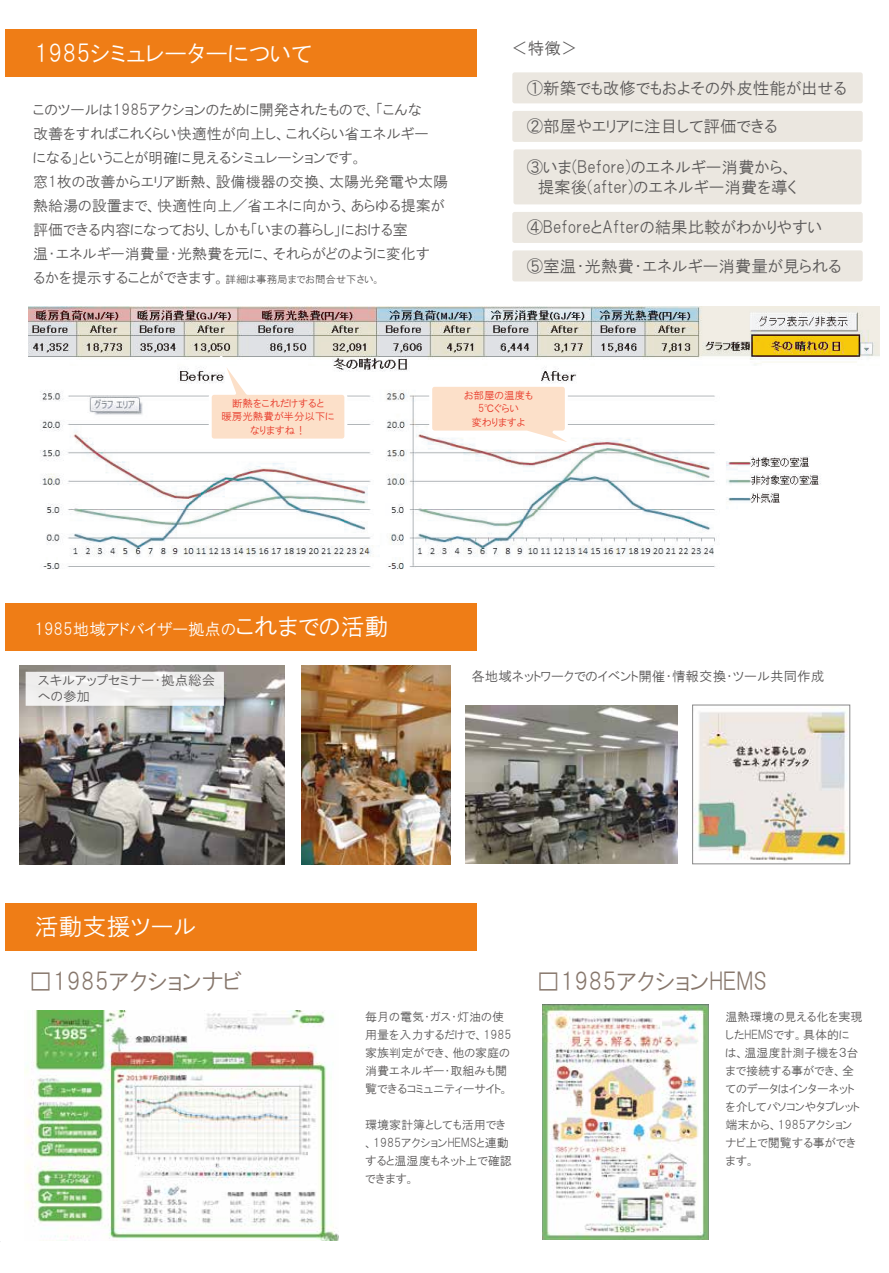
<style>
.page{position:relative;width:889px;height:1273px;background:#fff}
.page>*{position:absolute;margin:0;border:0;box-sizing:border-box;transform-origin:0 0}
.t1{font:24px "HGP Gothic M";color:#87776c}
.t2{font:24px "HGP Gothic M";color:#fff}
.t3{font:16.5px/19.5px "HGP Gothic M";color:#595757;text-align:right}
.t4{font:16.5px "HGP Gothic M";color:#fff}
.t5{font:15px/24px "HGP Gothic M";color:#595757}
.t6{font:13.5px/16.2px "HGP Gothic M";color:#595757}
.t7{font:12px/18px "HGP Gothic M";color:#595757}
.t8{font:10.5px/13.5px "HGP Gothic M";color:#e83828;text-align:center}
.t9{font:10.5px "HGP Gothic M";color:#595757}
.s1{font-size:15px}
.s2{font-size:24px}
</style>
<div class="page">
<img style="left:28px;top:307px;width:850px;height:262px">
<svg style="left:207px;top:338px;width:142px;height:105px"></svg>
<svg style="left:427px;top:382px;width:170px;height:73px"></svg>
<div style="left:5px;top:29px;width:471px;height:47px;background:#ef7d16"></div>
<div style="left:5px;top:603px;width:471px;height:47px;background:#ef7d16"></div>
<div style="left:5px;top:903px;width:471px;height:47px;background:#ef7d16"></div>
<div style="left:512px;top:72px;width:350px;height:31px;background:#ebe7e0;border-radius:2px"></div>
<div style="left:512px;top:111px;width:350px;height:31px;background:#ebe7e0;border-radius:2px"></div>
<div style="left:513px;top:149px;width:348px;height:55px;background:#ebe7e0;border-radius:2px"></div>
<div style="left:512px;top:212px;width:350px;height:31px;background:#ebe7e0;border-radius:2px"></div>
<div style="left:512px;top:250px;width:350px;height:31px;background:#ebe7e0;border-radius:2px"></div>
<img style="left:301px;top:665px;width:149px;height:199px">
<img style="left:19px;top:665px;width:265px;height:199px">
<img style="left:465px;top:705px;width:212px;height:159px">
<img style="left:25px;top:1010px;width:313px;height:230px">
<img style="left:542px;top:1004px;width:166px;height:235px">
<div style="left:26px;top:672px;width:198px;height:34px;background:#efeeed;border:2px solid #fff"></div>
<img style="left:694px;top:711px;width:153px;height:151px">
<div style="left:692px;top:705px;width:157px;height:159px;border:1px solid #898989"></div>
<h1 class="t2" style="left:34px;top:41px;width:279px">1985シミュレーターについて</h1>
<p class="t5" style="left:33px;top:97px;width:416px">このツールは1985アクションのために開発されたもので、「こんな<br>改善をすればこれくらい快適性が向上し、これくらい省エネルギー<br>になる」ということが明確に見えるシミュレーションです。<br>窓1枚の改善からエリア断熱、設備機器の交換、太陽光発電や太陽熱給湯の設置まで、快適性向上／省エネに向かう、あらゆる提案が評価できる内容になっており、しかも「いまの暮らし」における室<br>温・エネルギー消費量・光熱費を元に、それらがどのように変化す</p>
<p class="t9" style="left:33px;top:273px;width:349px"><span class="s1">るかを提示することができます。</span>詳細は事務局までお問合せ下さい。</p>
<h2 class="t3" style="left:511px;top:38px;width:67px">＜特徴＞</h2>
<h2 class="t3" style="left:526px;top:78px;width:321px">①新築でも改修でもおよその外皮性能が出せる</h2>
<h2 class="t3" style="left:526px;top:117px;width:252px">②部屋やエリアに注目して評価できる</h2>
<h2 class="t3" style="left:526px;top:157px;width:271px">③いま(Before)のエネルギー消費から、提案後(after)のエネルギー消費を導く</h2>
<h2 class="t3" style="left:526px;top:218px;width:297px">④BeforeとAfterの結果比較がわかりやすい</h2>
<h2 class="t3" style="left:526px;top:256px;width:316px">⑤室温・光熱費・エネルギー消費量が見られる</h2>
<p class="t8" style="left:221px;top:396px;width:115px">断熱をこれだけすると<br>暖房光熱費が半分以下になりますね！</p>
<p class="t8" style="left:464px;top:388px;width:70px">お部屋の温度も<br>5℃ぐらい<br>変わりますよ</p>
<h2 class="t4" style="left:34px;top:621px;width:355px">1985地域アドバイザー拠点の<span class="s2">これまでの活動</span></h2>
<p class="t6" style="left:38px;top:672px;width:179px">スキルアップセミナー・拠点総会への参加</p>
<h1 class="t2" style="left:34px;top:914px;width:164px">活動支援ツール</h1>
<p class="t6" style="left:471px;top:668px;width:354px">各地域ネットワークでのイベント開催・情報交換・ツール共同作成</p>
<h1 class="t1" style="left:29px;top:969px;width:214px">□1985アクションナビ</h1>
<h1 class="t1" style="left:536px;top:969px;width:232px">□1985アクションHEMS</h1>
<p class="t7" style="left:365px;top:1007px;width:147px">毎月の電気・ガス・灯油の使用量を入力するだけで、1985家族判定ができ、他の家庭の消費エネルギー・取組みも閲覧できるコミュニティーサイト。</p>
<p class="t7" style="left:365px;top:1115px;width:148px">環境家計簿としても活用でき、1985アクションHEMSと連動すると温湿度もネット上で確認できます。</p>
<p class="t7" style="left:725px;top:1007px;width:138px">温熱環境の見える化を実現したHEMSです。具体的には、温湿度計測子機を３台まで接続する事ができ、全てのデータはインターネットを介してパソコンやタブレット端末から、1985アクションナビ上で閲覧する事ができます。</p>
</div>
